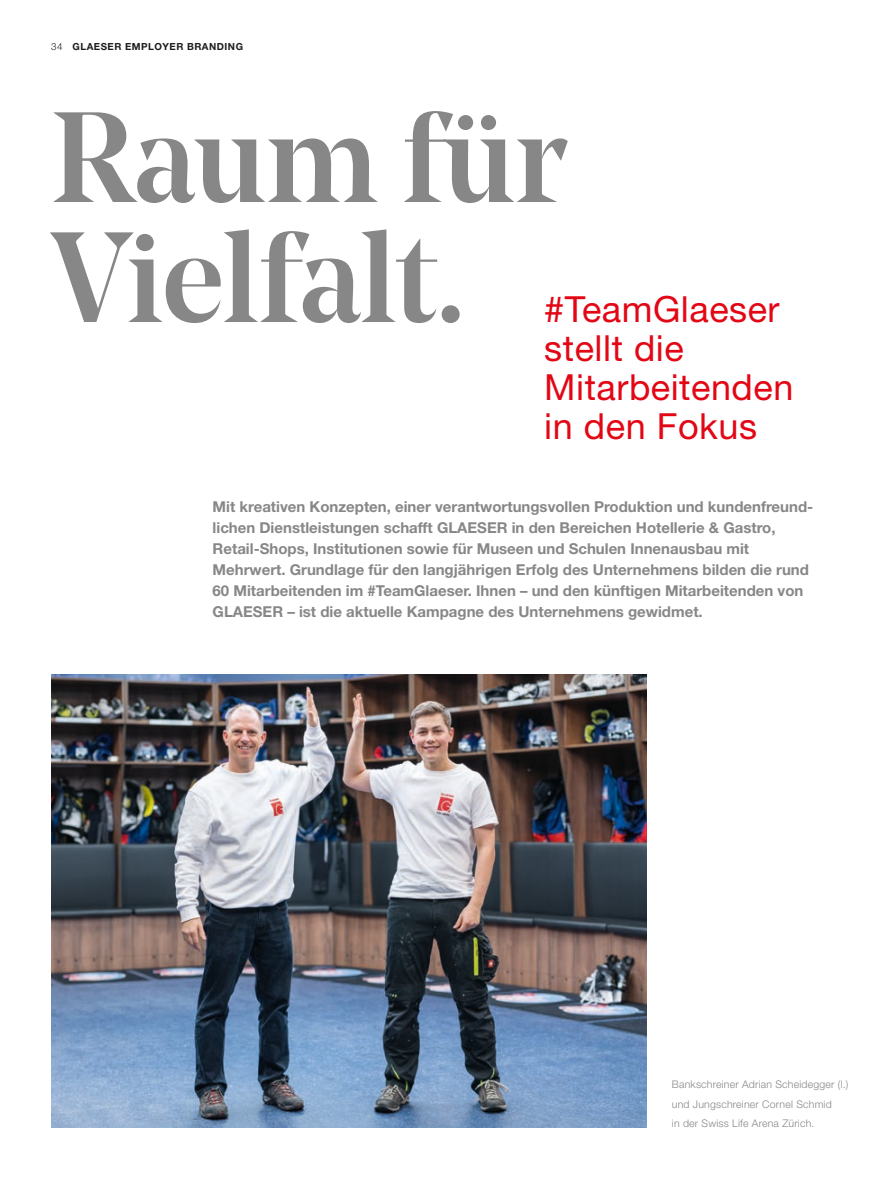
<style>
.page{position:relative;width:893px;height:1191px;background:#fff}
.page>*{position:absolute;margin:0;border:0;box-sizing:border-box;transform-origin:0 0}
.t1{font:500 127.5px/120px "Noe Display";letter-spacing:-.005em;color:#878787}
.t2{font:36px/39px "Helvetica Neue LT Std";letter-spacing:.015em;color:#e30614}
.t3{font:700 15px/21px "Helvetica Neue LT Std";color:#878787}
.t4{font:300 10.5px/19.5px "Helvetica Neue LT Std";letter-spacing:.02em;color:#878787}
.t5{font:700 9.75px "Helvetica Neue LT Std";letter-spacing:.05em;color:#1d1d1b}
.s1{font-weight:300}
</style>
<div class="page">
<img style="left:51px;top:674px;width:595px;height:453px">
<p class="t5" style="left:51px;top:40px;width:193px"><span class="s1">34</span> GLAESER EMPLOYER BRANDING</p>
<h1 class="t1" style="left:51px;top:96px;width:517px">Raum für<br>Vielfalt.</h1>
<h2 class="t2" style="left:544px;top:289px;width:251px">#TeamGlaeser stellt die<br>Mitarbeitenden in den Fokus</h2>
<p class="t3" style="left:213px;top:495px;width:602px">Mit kreativen Konzepten, einer verantwortungsvollen Produktion und kundenfreund&shy;lichen Dienstleistungen schafft GLAESER in den Bereichen Hotellerie &amp; Gastro, Retail-Shops, Institutionen sowie für Museen und Schulen Innenausbau mit Mehrwert. Grundlage für den langjährigen Erfolg des Unternehmens bilden die rund 60 Mitarbeitenden im #TeamGlaeser. Ihnen – und den künftigen Mitarbeitenden von GLAESER – ist die aktuelle Kampagne des Unternehmens gewidmet.</p>
<p class="t4" style="left:672px;top:1074px;width:178px">Bankschreiner Adrian Scheidegger (l.) und Jungschreiner Cornel Schmid<br>in der Swiss Life Arena Zürich.</p>
</div>
